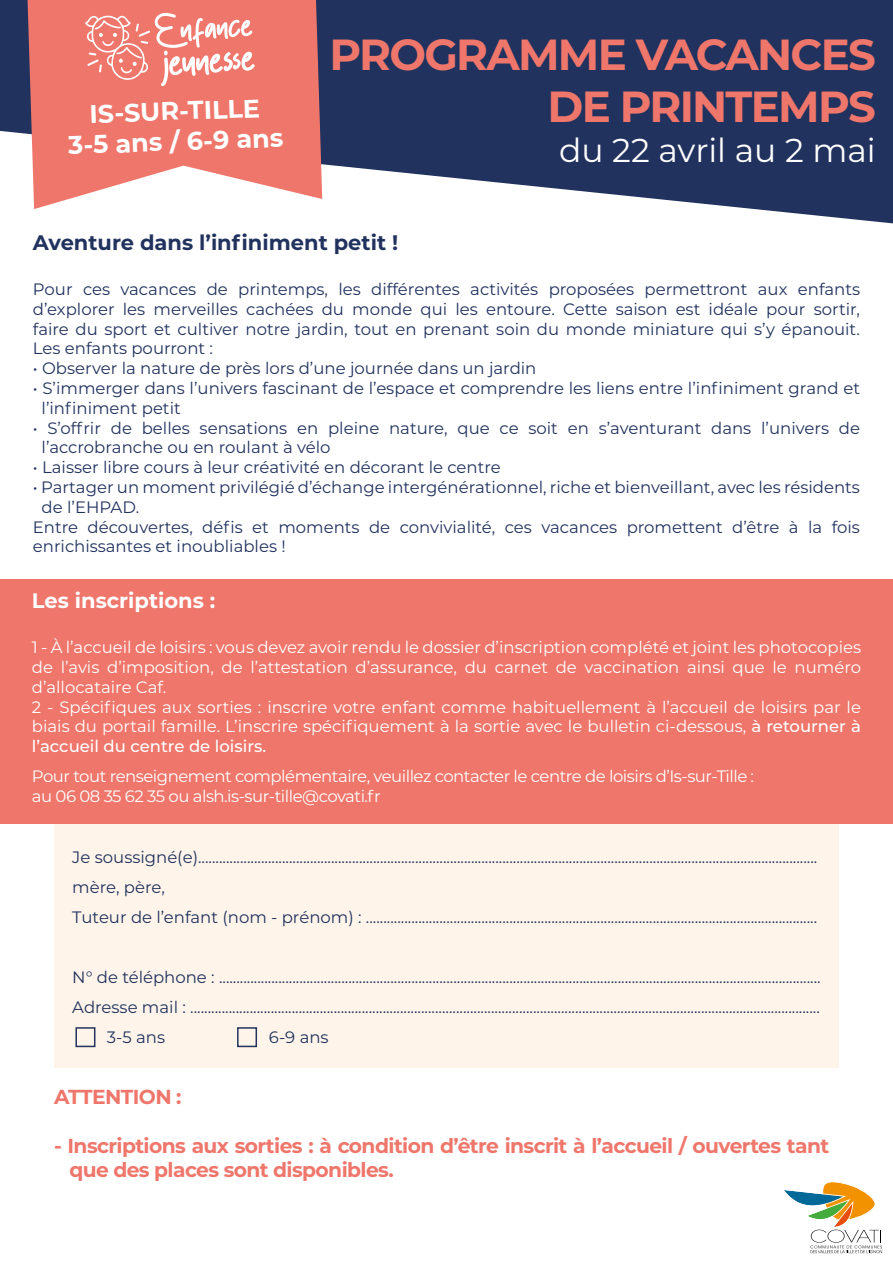
<style>
.page{position:relative;width:893px;height:1263px;background:#fff}
.page>*{position:absolute;margin:0;border:0;box-sizing:border-box;transform-origin:0 0}
.t1{font:700 43.5px/52.2px "Montserrat";letter-spacing:-.04em;color:#ef766b;text-align:right}
.t2{font:100 33px "Montserrat";color:#fff}
.t3{font:700 25.5px/30.6px "Montserrat";color:#fff;text-align:center}
.t4{font:700 21px "Montserrat";color:#21325e}
.t5{font:700 21px "Montserrat";color:#fff}
.t6{font:700 20.25px/24.3px "Montserrat";letter-spacing:-.03em;color:#ef766b}
.t7{font:16.5px/19.8px "Montserrat";color:#21325e}
.t8{font:100 16.5px/30px "Montserrat";color:#21325e}
.t9{font:16.5px/19.8px "Montserrat";color:#fff}
.t10{font:16.5px/19.8px "Montserrat";letter-spacing:-.03em;color:#fff}
.s1{font-weight:500}
</style>
<div class="page">
<div style="left:54px;top:753px;width:785px;height:314px;background:#fef4ea"></div>
<div style="left:75px;top:1027px;width:20px;height:20px;border:2px solid #23335e"></div>
<div style="left:237px;top:1027px;width:20px;height:20px;border:2px solid #23335e"></div>
<svg style="left:0;top:0;width:893px;height:223px;fill:#21325e"></svg>
<svg style="left:28px;top:0;width:294px;height:209px;background:#ee8981"></svg>
<div style="left:0;top:579px;width:893px;height:245px;background:#ef766b"></div>
<svg style="left:784px;top:1181px;width:98px;height:72px"></svg>
<svg style="left:85px;top:13px;width:170px;height:73px"></svg>
<h3 class="t3" style="left:67px;top:98px;width:217px;rotate:-2deg">IS-SUR-TILLE<br>3-5 ans / 6-9 ans</h3>
<h1 class="t1" style="left:330px;top:26px;width:548px">PROGRAMME VACANCES<br>DE PRINTEMPS</h1>
<h2 class="t2" style="left:559px;top:128px;width:318px">du 22 avril au 2 mai</h2>
<p class="t4" style="left:33px;top:227px;width:367px">Aventure dans l’infiniment petit !</p>
<p class="t7" style="left:33px;top:279px;width:829px;text-align:justify">Pour ces vacances de printemps, les différentes activités proposées permettront aux enfants d’explorer les merveilles cachées du monde qui les entoure. Cette saison est idéale pour sortir, faire du sport et cultiver notre jardin, tout en prenant soin du monde miniature qui s’y épanouit.<br>Les enfants pourront :</p>
<p class="t7" style="left:33px;top:358px;width:505px">• Observer la nature de près lors d’une journée dans un jardin</p>
<p class="t7" style="left:42px;top:378px;width:820px;text-indent:-9px">• S’immerger dans l’univers fascinant de l’espace et comprendre les liens entre l’infiniment grand et l’infiniment petit</p>
<p class="t7" style="left:42px;top:417px;width:820px;text-indent:-9px">• S’offrir de belles sensations en pleine nature, que ce soit en s’aventurant dans l’univers de l’accrobranche ou en roulant à vélo</p>
<p class="t7" style="left:33px;top:457px;width:469px">• Laisser libre cours à leur créativité en décorant le centre</p>
<p class="t7" style="left:33px;top:477px;width:829px">• Partager un moment privilégié d’échange intergénérationnel, riche et bienveillant, avec les résidents</p>
<p class="t7" style="left:42px;top:496px;width:99px">de l’EHPAD.</p>
<p class="t7" style="left:33px;top:516px;width:828px">Entre découvertes, défis et moments de convivialité, ces vacances promettent d’être à la fois</p>
<p class="t7" style="left:33px;top:536px;width:254px">enrichissantes et inoubliables !</p>
<p class="t5" style="left:32px;top:585px;width:185px">Les inscriptions :</p>
<p class="t9" style="left:32px;top:637px;width:831px">1 - À l’accueil de loisirs : vous devez avoir rendu le dossier d’inscription complété et joint les photocopies de l’avis d’imposition, de l’attestation d’assurance, du carnet de vaccination ainsi que le numéro d’allocataire Caf.<br>2 - Spécifiques aux sorties : inscrire votre enfant comme habituellement à l’accueil de loisirs par le biais du portail famille. L’inscrire spécifiquement à la sortie avec le bulletin ci-dessous, <span class="s1">à retourner à l’accueil du centre de loisirs.</span></p>
<p class="t10" style="left:32px;top:766px;width:724px">Pour tout renseignement complémentaire, veuillez contacter le centre de loisirs d’Is-sur-Tille : au 06 08 35 62 35 ou alsh.is-sur-tille@covati.fr</p>
<p class="t8" style="left:72px;top:842px;width:746px">Je soussigné(e)................................................................................................................................................................................. mère, père,<br>Tuteur de l’enfant (nom - prénom) : .................................................................................................................................</p>
<p class="t8" style="left:72px;top:962px;width:750px">N° de téléphone : ............................................................................................................................................................................</p>
<p class="t8" style="left:72px;top:992px;width:749px">Adresse mail : ....................................................................................................................................................................................</p>
<p class="t8" style="left:107px;top:1022px;width:60px">3-5 ans</p>
<p class="t8" style="left:269px;top:1022px;width:61px">6-9 ans</p>
<p class="t6" style="left:54px;top:1084px;width:129px">ATTENTION :</p>
<p class="t6" style="left:69px;top:1132px;width:761px;text-indent:-15px">- Inscriptions aux sorties : à condition d’être inscrit à l’accueil / ouvertes tant que des places sont disponibles.</p>
</div>
